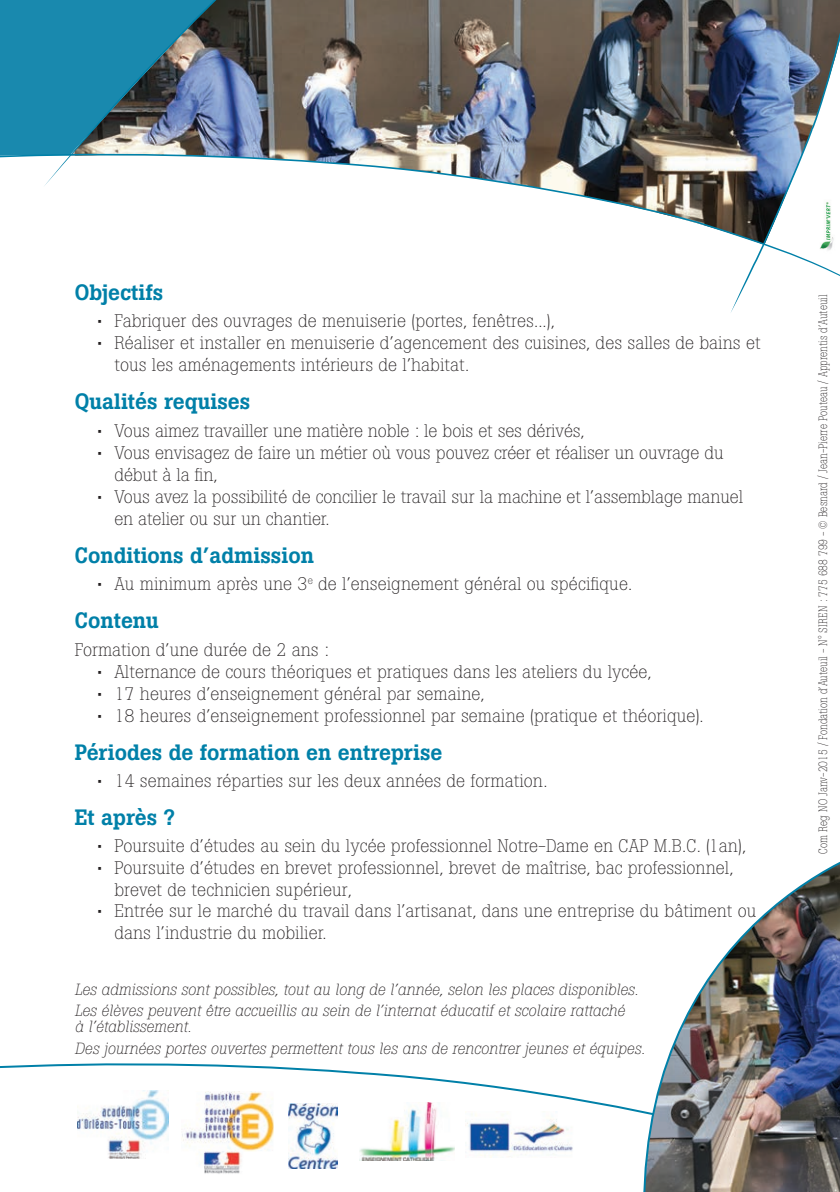
<style>
.page{position:relative;width:840px;height:1192px;background:#fff}
.page>*{position:absolute;margin:0;border:0;box-sizing:border-box;transform-origin:0 0}
.t1{font:500 22px "Boton";color:#0080a8}
.t2{font:300 18px/22px "Boton";color:#231f20}
.t3{font:italic 300 16px/21.6px "Boton";color:#231f20}
.t4{font:300 12px "Boton";color:#231f20;scale:.85 1}
</style>
<div class="page">
<img style="left:215px;top:0;width:515px;height:150px">
<svg style="left:0;top:150px;width:730px;height:84px"></svg>
<svg style="left:0;top:1063px;width:642px;height:106px"></svg>
<img style="left:642px;top:861px;width:198px;height:330px">
<img style="left:181px;top:1091px;width:92px;height:83px">
<img style="left:77px;top:1090px;width:92px;height:68px">
<img style="left:359px;top:1101px;width:95px;height:59px">
<img style="left:288px;top:1103px;width:50px;height:64px">
<img style="left:465px;top:1111px;width:114px;height:45px">
<img style="left:0;top:0;width:215px;height:156px">
<img style="left:730px;top:0;width:110px;height:313px">
<p class="t1" style="left:75px;top:280px;width:90px">Objectifs</p>
<p class="t2" style="left:97px;top:310px;width:459px">• Fabriquer des ouvrages de menuiserie (portes, fenêtres...),</p>
<p class="t2" style="left:114px;top:332px;width:648px;text-indent:-17px">• Réaliser et installer en menuiserie d’agencement des cuisines, des salles de bains et tous les aménagements intérieurs de l’habitat.</p>
<p class="t1" style="left:75px;top:389px;width:177px">Qualités requises</p>
<p class="t2" style="left:97px;top:420px;width:489px">• Vous aimez travailler une matière noble : le bois et ses dérivés,</p>
<p class="t2" style="left:114px;top:442px;width:611px;text-indent:-17px">• Vous envisagez de faire un métier où vous pouvez créer et réaliser un ouvrage du début à la fin,</p>
<p class="t2" style="left:114px;top:485px;width:630px;text-indent:-17px">• Vous avez la possibilité de concilier le travail sur la machine et l’assemblage manuel en atelier ou sur un chantier.</p>
<p class="t1" style="left:75px;top:542px;width:241px">Conditions d’admission</p>
<p class="t2" style="left:97px;top:573px;width:536px">• Au minimum après une 3<sup>e</sup> de l’enseignement général ou spécifique.</p>
<p class="t1" style="left:75px;top:608px;width:86px">Contenu</p>
<p class="t2" style="left:75px;top:638px;width:256px">Formation d’une durée de 2 ans :</p>
<p class="t2" style="left:97px;top:660px;width:556px">• Alternance de cours théoriques et pratiques dans les ateliers du lycée,</p>
<p class="t2" style="left:97px;top:682px;width:389px">• 17 heures d’enseignement général par semaine,</p>
<p class="t2" style="left:97px;top:704px;width:608px">• 18 heures d’enseignement professionnel par semaine (pratique et théorique).</p>
<p class="t1" style="left:75px;top:739px;width:369px">Périodes de formation en entreprise</p>
<p class="t2" style="left:97px;top:770px;width:451px">• 14 semaines réparties sur les deux années de formation.</p>
<p class="t1" style="left:75px;top:805px;width:101px">Et après ?</p>
<p class="t2" style="left:97px;top:835px;width:650px">• Poursuite d’études au sein du lycée professionnel Notre-Dame en CAP M.B.C. (1an),</p>
<p class="t2" style="left:114px;top:857px;width:620px;text-indent:-17px">• Poursuite d’études en brevet professionnel, brevet de maîtrise, bac professionnel, brevet de technicien supérieur,</p>
<p class="t2" style="left:114px;top:900px;width:643px;text-indent:-17px">• Entrée sur le marché du travail dans l’artisanat, dans une entreprise du bâtiment ou dans l’industrie du mobilier.</p>
<p class="t3" style="left:75px;top:978px;width:565px">Les admissions sont possibles, tout au long de l’année, selon les places disponibles.<br>Les élèves peuvent être accueillis au sein de l’internat éducatif et scolaire rattaché</p>
<p class="t3" style="left:75px;top:1015px;width:572px">à l’établissement.<br>Des journées portes ouvertes permettent tous les ans de rencontrer jeunes et équipes.</p>
<p class="t4" style="left:816px;top:853px;width:659px;rotate:-90deg">Com Reg NO Janv-2015 / Fondation d’Auteuil - N° SIREN : 775 688 799 - © Besnard / Jean-Pierre Pouteau / Apprentis d’Auteuil</p>
</div>
